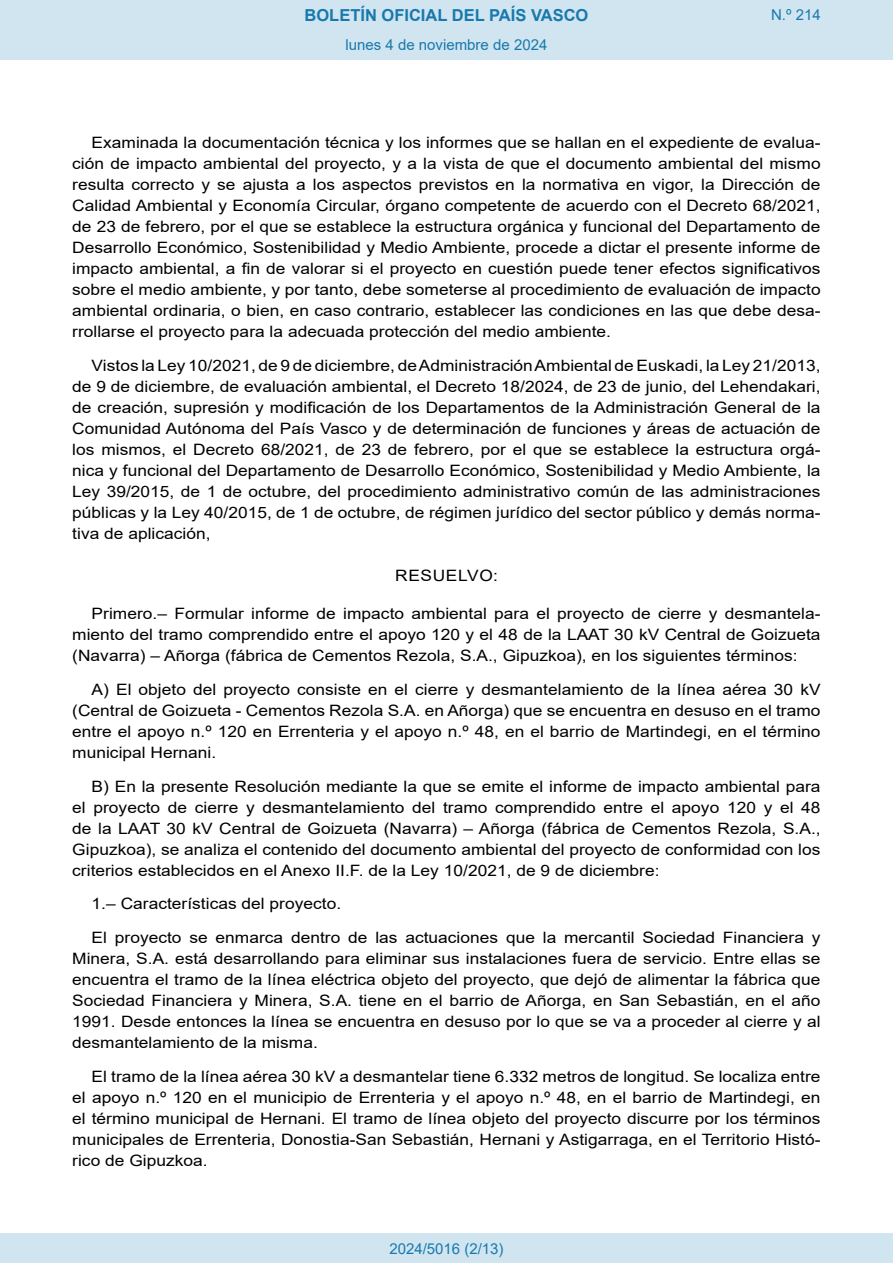
<style>
.page{position:relative;width:893px;height:1263px;background:#fff}
.page>*{position:absolute;margin:0;border:0;box-sizing:border-box;transform-origin:0 0}
.t1{font:700 16.5px "Arial";color:#1879ad}
.BOPVDetalle{font:15.6px/21px "Arial";color:#000;text-align:justify;scale:1.11 1}
.BOPVClave{font:15.6px "Arial";letter-spacing:.035em;color:#000;scale:1.11 1}
.Paginacion_Centro{font:15px "Arial";color:#1879ad}
</style>
<div class="page">
<div style="left:0;top:0;width:893px;height:60px;background:#d0e5f0"></div>
<div style="left:0;top:1233px;width:893px;height:30px;background:#d0e5f0"></div>
<p class="t1" style="left:305px;top:3px;width:285px">BOLETÍN OFICIAL DEL PAÍS VASCO</p>
<p class="Paginacion_Centro" style="left:346px;top:35px;width:203px">lunes 4 de noviembre de 2024</p>
<p class="Paginacion_Centro" style="left:771px;top:5px;width:51px">N.º 214</p>
<p class="BOPVDetalle" style="left:72px;top:132px;width:676px;text-indent:19px">Examinada la documentación técnica y los informes que se hallan en el expediente de evalua&shy;ción de impacto ambiental del proyecto, y a la vista de que el documento ambiental del mismo resulta correcto y se ajusta a los aspectos previstos en la normativa en vigor, la Dirección de Calidad Ambiental y Economía Circular, órgano competente de acuerdo con el Decreto 68/2021, de 23 de febrero, por el que se establece la estructura orgánica y funcional del Departamento de Desarrollo Económico, Sostenibilidad y Medio Ambiente, procede a dictar el presente informe de impacto ambiental, a fin de valorar si el proyecto en cuestión puede tener efectos significativos sobre el medio ambiente, y por tanto, debe someterse al procedimiento de evaluación de impacto ambiental ordinaria, o bien, en caso contrario, establecer las condiciones en las que debe desa&shy;rrollarse el proyecto para la adecuada protección del medio ambiente.</p>
<p class="BOPVDetalle" style="left:72px;top:355px;width:676px;text-indent:19px">Vistos la Ley 10/2021, de 9 de diciembre, de Administración Ambiental de Euskadi, la Ley 21/2013, de 9 de diciembre, de evaluación ambiental, el Decreto 18/2024, de 23 de junio, del Lehendakari, de creación, supresión y modificación de los Departamentos de la Administración General de la Comunidad Autónoma del País Vasco y de determinación de funciones y áreas de actuación de los mismos, el Decreto 68/2021, de 23 de febrero, por el que se establece la estructura orgá&shy;nica y funcional del Departamento de Desarrollo Económico, Sostenibilidad y Medio Ambiente, la Ley 39/2015, de 1 de octubre, del procedimiento administrativo común de las administraciones públicas y la Ley 40/2015, de 1 de octubre, de régimen jurídico del sector público y demás norma&shy;tiva de aplicación,</p>
<p class="BOPVClave" style="left:395px;top:565px;width:94px">RESUELVO:</p>
<p class="BOPVDetalle" style="left:72px;top:603px;width:676px;text-indent:19px">Primero.– Formular informe de impacto ambiental para el proyecto de cierre y desmantela&shy;miento del tramo comprendido entre el apoyo 120 y el 48 de la LAAT 30 kV Central de Goizueta (Navarra) – Añorga (fábrica de Cementos Rezola, S.A., Gipuzkoa), en los siguientes términos:</p>
<p class="BOPVDetalle" style="left:72px;top:679px;width:676px;text-indent:19px">A) El objeto del proyecto consiste en el cierre y desmantelamiento de la línea aérea 30 kV (Central de Goizueta - Cementos Rezola S.A. en Añorga) que se encuentra en desuso en el tramo entre el apoyo n.º 120 en Errenteria y el apoyo n.º 48, en el barrio de Martindegi, en el término municipal Hernani.</p>
<p class="BOPVDetalle" style="left:72px;top:776px;width:676px;text-indent:19px">B) En la presente Resolución mediante la que se emite el informe de impacto ambiental para el proyecto de cierre y desmantelamiento del tramo comprendido entre el apoyo 120 y el 48 de la LAAT 30 kV Central de Goizueta (Navarra) – Añorga (fábrica de Cementos Rezola, S.A., Gipuzkoa), se analiza el contenido del documento ambiental del proyecto de conformidad con los criterios establecidos en el Anexo II.F. de la Ley 10/2021, de 9 de diciembre:</p>
<p class="BOPVDetalle" style="left:92px;top:893px;width:226px">1.– Características del proyecto.</p>
<p class="BOPVDetalle" style="left:72px;top:927px;width:676px;text-indent:19px">El proyecto se enmarca dentro de las actuaciones que la mercantil Sociedad Financiera y Minera, S.A. está desarrollando para eliminar sus instalaciones fuera de servicio. Entre ellas se encuentra el tramo de la línea eléctrica objeto del proyecto, que dejó de alimentar la fábrica que Sociedad Financiera y Minera, S.A. tiene en el barrio de Añorga, en San Sebastián, en el año 1991. Desde entonces la línea se encuentra en desuso por lo que se va a proceder al cierre y al desmantelamiento de la misma.</p>
<p class="BOPVDetalle" style="left:72px;top:1066px;width:676px;text-indent:19px">El tramo de la línea aérea 30 kV a desmantelar tiene 6.332 metros de longitud. Se localiza entre el apoyo n.º 120 en el municipio de Errenteria y el apoyo n.º 48, en el barrio de Martindegi, en el término municipal de Hernani. El tramo de línea objeto del proyecto discurre por los términos municipales de Errenteria, Donostia-San Sebastián, Hernani y Astigarraga, en el Territorio Histó&shy;rico de Gipuzkoa.</p>
<p class="Paginacion_Centro" style="left:389px;top:1238px;width:116px">2024/5016 (2/13)</p>
</div>
